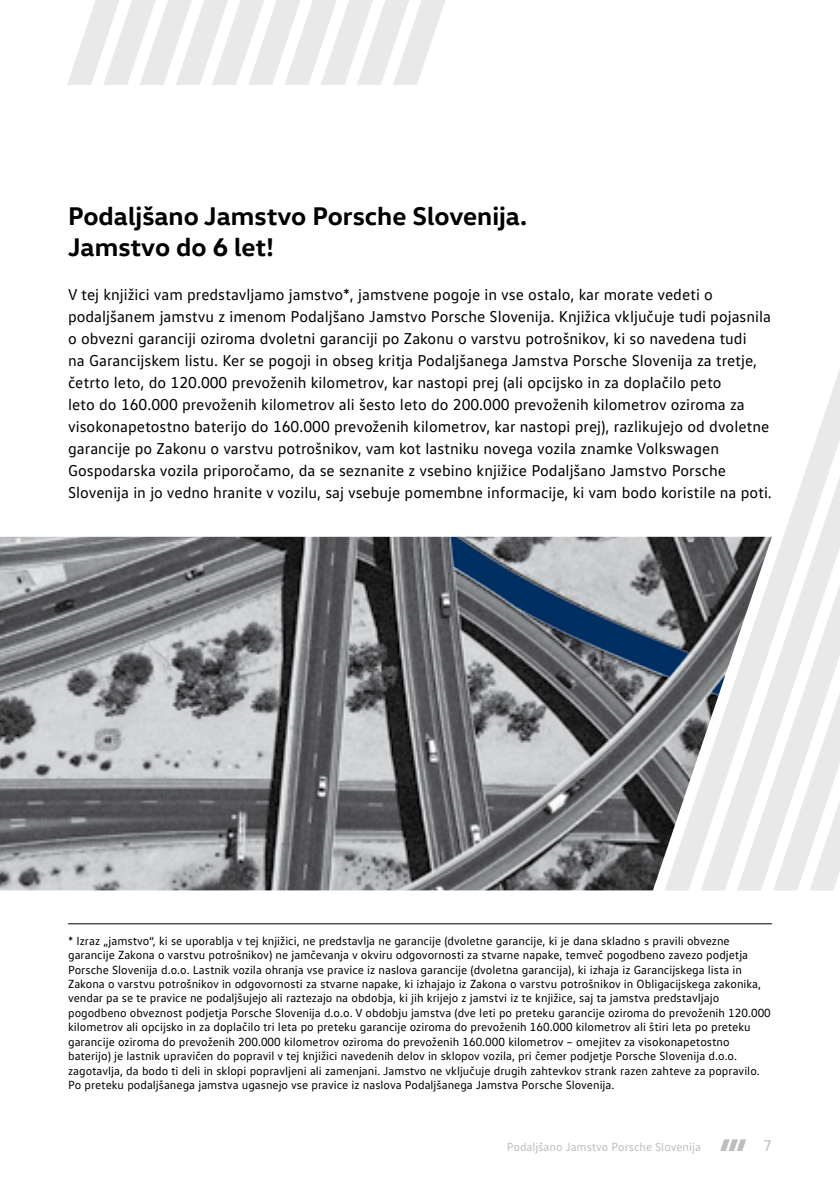
<style>
.page{position:relative;width:840px;height:1191px;background:#fff}
.page>*{position:absolute;margin:0;border:0;box-sizing:border-box;transform-origin:0 0}
.t1{font:700 26px/31.2px "VW Head";color:#000}
.t2{font:16px/22px "VW Text";color:#000}
.t3{font:16px "VW Text";color:#bcbec0}
.t4{font:12px/14.4px "VW Text";color:#000}
.t5{font:12px "VW Text";color:#bcbec0}
</style>
<div class="page">
<svg style="left:67px;top:0;width:378px;height:85px"></svg>
<svg style="left:664px;top:372px;width:175px;height:165px"></svg>
<svg style="left:700px;top:476px;width:139px;height:107px"></svg>
<svg style="left:771px;top:583px;width:68px;height:307px"></svg>
<img style="left:0;top:537px;width:771px;height:353px">
<svg style="left:720px;top:1139px;width:25px;height:12px"></svg>
<hr style="left:68px;top:923px;width:703px;height:1px;background:#000">
<h1 class="t1" style="left:68px;top:199px;width:460px">Podaljšano Jamstvo Porsche Slovenija.<br>Jamstvo do 6 let!</h1>
<p class="t2" style="left:68px;top:283px;width:705px">V tej knjižici vam predstavljamo jamstvo*, jamstvene pogoje in vse ostalo, kar morate vedeti o podaljšanem jamstvu z imenom Podaljšano Jamstvo Porsche Slovenija. Knjižica vključuje tudi pojasnila o obvezni garanciji oziroma dvoletni garanciji po Zakonu o varstvu potrošnikov, ki so navedena tudi<br>na Garancijskem listu. Ker se pogoji in obseg kritja Podaljšanega Jamstva Porsche Slovenija za tretje, četrto leto, do 120.000 prevoženih kilometrov, kar nastopi prej (ali opcijsko in za doplačilo peto<br>leto do 160.000 prevoženih kilometrov ali šesto leto do 200.000 prevoženih kilometrov oziroma za visokonapetostno baterijo do 160.000 prevoženih kilometrov, kar nastopi prej), razlikujejo od dvoletne garancije po Zakonu o varstvu potrošnikov, vam kot lastniku novega vozila znamke Volkswagen Gospodarska vozila priporočamo, da se seznanite z vsebino knjižice Podaljšano Jamstvo Porsche Slovenija in jo vedno hranite v vozilu, saj vsebuje pomembne informacije, ki vam bodo koristile na poti.</p>
<p class="t4" style="left:68px;top:933px;width:704px">* Izraz „jamstvo“, ki se uporablja v tej knjižici, ne predstavlja ne garancije (dvoletne garancije, ki je dana skladno s pravili obvezne garancije Zakona o varstvu potrošnikov) ne jamčevanja v okviru odgovornosti za stvarne napake, temveč pogodbeno zavezo podjetja Porsche Slovenija d.o.o. Lastnik vozila ohranja vse pravice iz naslova garancije (dvoletna garancija), ki izhaja iz Garancijskega lista in Zakona o varstvu potrošnikov in odgovornosti za stvarne napake, ki izhajajo iz Zakona o varstvu potrošnikov in Obligacijskega zakonika, vendar pa se te pravice ne podaljšujejo ali raztezajo na obdobja, ki jih krijejo z jamstvi iz te knjižice, saj ta jamstva predstavljajo pogodbeno obveznost podjetja Porsche Slovenija d.o.o. V obdobju jamstva (dve leti po preteku garancije oziroma do prevoženih 120.000 kilometrov ali opcijsko in za doplačilo tri leta po preteku garancije oziroma do prevoženih 160.000 kilometrov ali štiri leta po preteku garancije oziroma do prevoženih 200.000 kilometrov oziroma do prevoženih 160.000 kilometrov – omejitev za visokonapetostno baterijo) je lastnik upravičen do popravil v tej knjižici navedenih delov in sklopov vozila, pri čemer podjetje Porsche Slovenija d.o.o. zagotavlja, da bodo ti deli in sklopi popravljeni ali zamenjani. Jamstvo ne vključuje drugih zahtevkov strank razen zahteve za popravilo.<br>Po preteku podaljšanega jamstva ugasnejo vse pravice iz naslova Podaljšanega Jamstva Porsche Slovenija.</p>
<p class="t5" style="left:506px;top:1139px;width:195px">Podaljšano Jamstvo Porsche Slovenija</p>
<h2 class="t3" style="left:762px;top:1135px;width:10px">7</h2>
</div>
